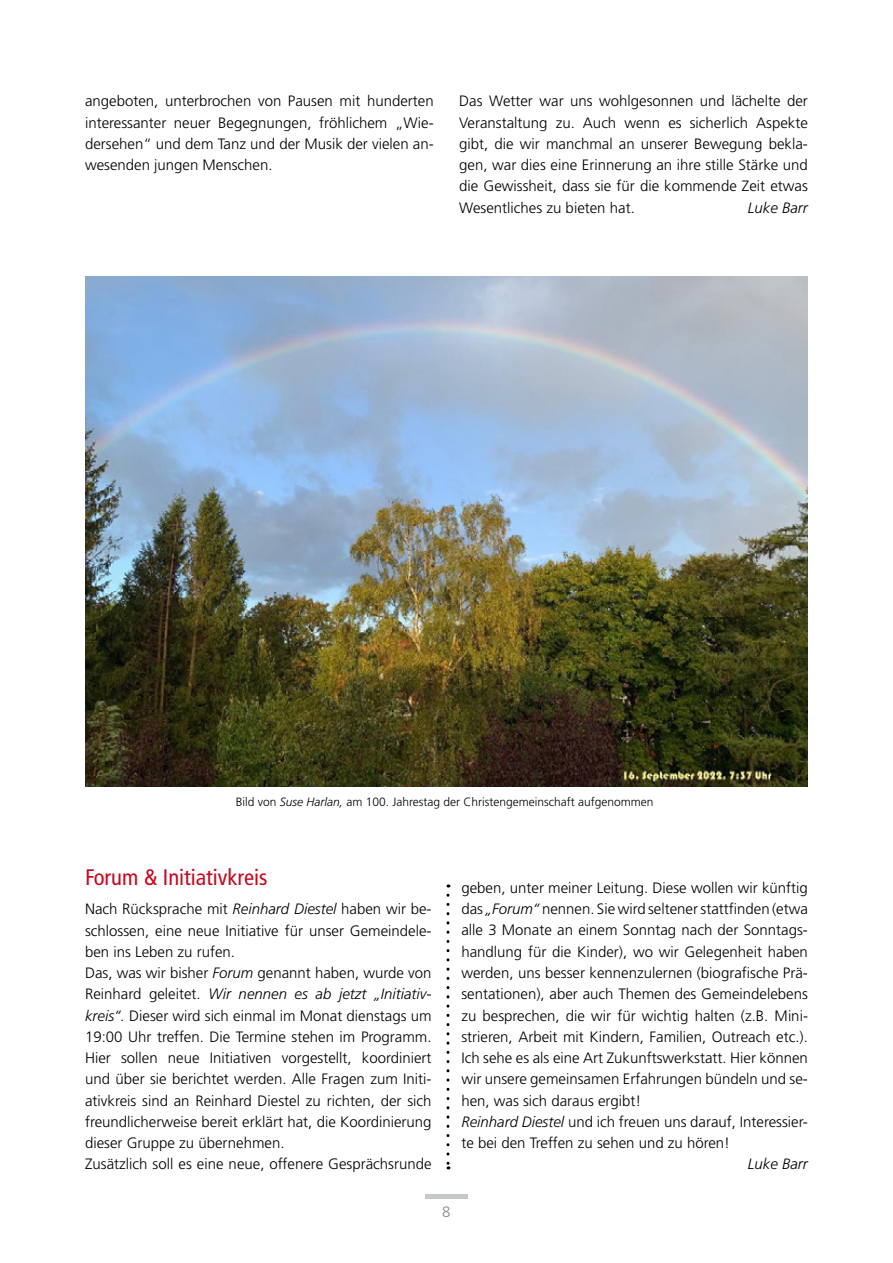
<style>
.page{position:relative;width:893px;height:1263px;background:#fff}
.page>*{position:absolute;margin:0;border:0;box-sizing:border-box;transform-origin:0 0}
.t1{font:condensed 22.5px "Frutiger";color:#c9071d}
.t2{font:300 15px/21.3px "Frutiger";color:#000}
.t3{font:italic 300 15px "Frutiger";color:#000}
.t4{font:300 15px "Frutiger";color:#848687}
.t5{font:300 12px "Frutiger";color:#000}
.s1{font-style:italic}
</style>
<div class="page">
<hr style="left:425px;top:1194px;width:43px;height:4px;background:#c6c7c8">
<svg style="left:446px;top:895px;width:3px;height:274px"></svg>
<img style="left:85px;top:276px;width:722px;height:510px">
<p class="t2" style="left:85px;top:91px;width:350px;text-align:justify">angeboten, unterbrochen von Pausen mit hunderten interessanter neuer Begegnungen, fröhlichem „Wie&shy;dersehen“ und dem Tanz und der Musik der vielen an&shy;wesenden jungen Menschen.</p>
<p class="t2" style="left:459px;top:91px;width:350px;text-align:justify">Das Wetter war uns wohlgesonnen und lächelte der Veranstaltung zu. Auch wenn es sicherlich Aspekte gibt, die wir manchmal an unserer Bewegung bekla&shy;gen, war dies eine Erinnerung an ihre stille Stärke und die Gewissheit, dass sie für die kommende Zeit etwas Wesentliches zu bieten hat.</p>
<p class="t3" style="left:748px;top:199px;width:61px">Luke Barr</p>
<p class="t5" style="left:236px;top:795px;width:419px">Bild von <span class="s1">Suse Harlan,</span> am 100. Jahrestag der Christengemeinschaft aufgenommen</p>
<h1 class="t1" style="left:85px;top:864px;width:184px">Forum &amp; Initiativkreis</h1>
<p class="t2" style="left:85px;top:899px;width:348px">Nach Rücksprache mit <span class="s1">Reinhard Diestel</span> haben wir be&shy;schlossen, eine neue Initiative für unser Gemeindele&shy;ben ins Leben zu rufen.<br>Das, was wir bisher <span class="s1">Forum</span> genannt haben, wurde von Reinhard geleitet. <span class="s1">Wir nennen es ab jetzt „Initiativ&shy;kreis“.</span> Dieser wird sich einmal im Monat dienstags um 19:00 Uhr treffen. Die Termine stehen im Programm.<br>Hier sollen neue Initiativen vorgestellt, koordiniert und über sie berichtet werden. Alle Fragen zum Initi&shy;ativkreis sind an Reinhard Diestel zu richten, der sich freundlicherweise bereit erklärt hat, die Koordinierung dieser Gruppe zu übernehmen.<br>Zusätzlich soll es eine neue, offenere Gesprächsrunde</p>
<p class="t2" style="left:461px;top:877px;width:348px">geben, unter meiner Leitung. Diese wollen wir künftig das <span class="s1">„Forum“</span> nennen. Sie wird seltener stattfinden (etwa alle 3 Monate an einem Sonntag nach der Sonntags&shy;handlung für die Kinder), wo wir Gelegenheit haben werden, uns besser kennenzulernen (biografische Prä&shy;sentationen), aber auch Themen des Gemeindelebens zu besprechen, die wir für wichtig halten (z.B. Mini&shy;strieren, Arbeit mit Kindern, Familien, Outreach etc.).<br>Ich sehe es als eine Art Zukunftswerkstatt. Hier können wir unsere gemeinsamen Erfahrungen bündeln und se&shy;hen, was sich daraus ergibt!<br><span class="s1">Reinhard Diestel</span> und ich freuen uns darauf, Interessier&shy;te bei den Treffen zu sehen und zu hören!</p>
<p class="t3" style="left:748px;top:1155px;width:61px">Luke Barr</p>
<p class="t4" style="left:442px;top:1203px;width:10px">8</p>
</div>
